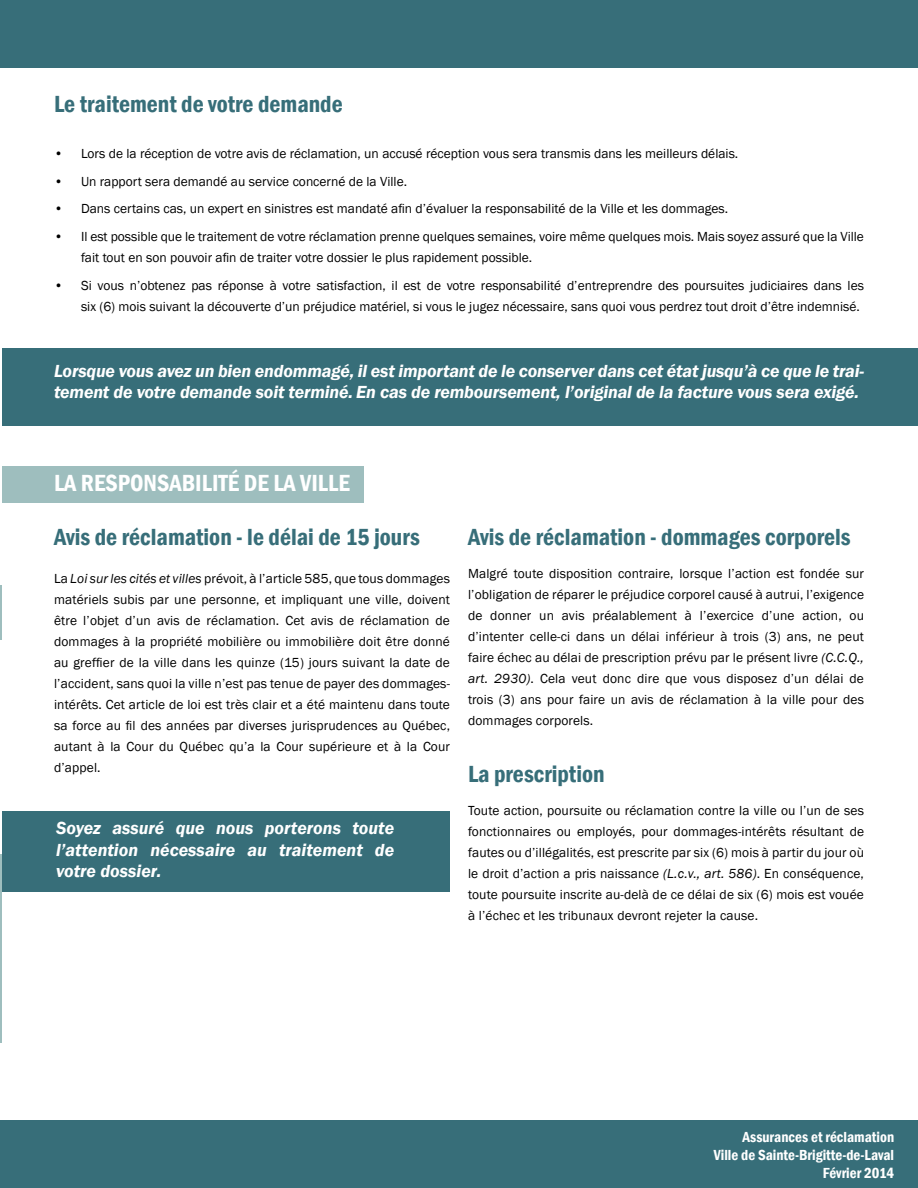
<style>
.page{position:relative;width:918px;height:1188px;background:#fff}
.page>*{position:absolute;margin:0;border:0;box-sizing:border-box;transform-origin:0 0}
.t1{font:600 condensed 24px "Franklin Gothic";color:#376e79}
.t2{font:600 condensed 24px "Franklin Gothic";color:#fff}
.t3{font:italic 600 18px/21.6px "Franklin Gothic";letter-spacing:-.01em;color:#fff}
.t4{font:600 condensed 15px/18px "Franklin Gothic";color:#fff;text-align:right}
.t5{font:13.5px/21px "Franklin Gothic";color:#000;text-align:justify}
.s1{font-style:italic}
</style>
<div class="page">
<hr style="left:0;top:854px;width:2px;height:189px;background:#87afaf">
<hr style="left:0;top:323px;width:1px;height:223px;background:#87afaf">
<hr style="left:0;top:95px;width:1px;height:54px;background:#87afaf">
<hr style="left:0;top:585px;width:2px;height:55px;background:#87afaf">
<div style="left:0;top:0;width:918px;height:68px;background:#376e79"></div>
<div style="left:2px;top:466px;width:362px;height:36px;background:#9ebebe"></div>
<div style="left:0;top:1120px;width:918px;height:68px;background:#376e79"></div>
<div style="left:2px;top:348px;width:916px;height:78px;background:#376e79"></div>
<div style="left:2px;top:811px;width:448px;height:81px;background:#376e79"></div>
<h1 class="t1" style="left:54px;top:88px;width:290px">Le traitement de votre demande</h1>
<p class="t5" style="left:54px;top:143px;width:686px">• Lors de la réception de votre avis de réclamation, un accusé réception vous sera transmis dans les meilleurs délais.</p>
<p class="t5" style="left:54px;top:171px;width:355px">• Un rapport sera demandé au service concerné de la Ville.</p>
<p class="t5" style="left:54px;top:199px;width:676px">• Dans certains cas, un expert en sinistres est mandaté afin d’évaluer la responsabilité de la Ville et les dommages.</p>
<p class="t5" style="left:81px;top:226px;width:785px;text-indent:-27px">• Il est possible que le traitement de votre réclamation prenne quelques semaines, voire même quelques mois. Mais soyez assuré que la Ville fait tout en son pouvoir afin de traiter votre dossier le plus rapidement possible.</p>
<p class="t5" style="left:81px;top:275px;width:785px;text-indent:-27px">• Si vous n’obtenez pas réponse à votre satisfaction, il est de votre responsabilité d’entreprendre des poursuites judiciaires dans les six (6) mois suivant la découverte d’un préjudice matériel, si vous le jugez nécessaire, sans quoi vous perdrez tout droit d’être indemnisé.</p>
<h2 class="t3" style="left:54px;top:360px;width:811px">Lorsque vous avez un bien endommagé, il est important de le conserver dans cet état jusqu’à ce que le trai&shy;tement de votre demande soit terminé. En cas de remboursement, l’original de la facture vous sera exigé.</h2>
<h1 class="t2" style="left:54px;top:467px;width:297px">LA RESPONSABILITÉ DE LA VILLE</h1>
<h1 class="t1" style="left:54px;top:521px;width:367px">Avis de réclamation - le délai de 15 jours</h1>
<h1 class="t1" style="left:468px;top:521px;width:384px">Avis de réclamation - dommages corporels</h1>
<p class="t5" style="left:54px;top:568px;width:398px">La <span class="s1">Loi sur les cités et villes</span> prévoit, à l’article 585, que tous dommages matériels subis par une personne, et impliquant une ville, doivent être l’objet d’un avis de réclamation. Cet avis de réclamation de dommages à la propriété mobilière ou immobilière doit être donné au greffier de la ville dans les quinze (15) jours suivant la date de l’accident, sans quoi la ville n’est pas tenue de payer des dommages&shy;intérêts. Cet article de loi est très clair et a été maintenu dans toute sa force au fil des années par diverses jurisprudences au Québec, autant à la Cour du Québec qu’a la Cour supérieure et à la Cour d’appel.</p>
<p class="t5" style="left:468px;top:563px;width:398px">Malgré toute disposition contraire, lorsque l’action est fondée sur l’obligation de réparer le préjudice corporel causé à autrui, l’exigence de donner un avis préalablement à l’exercice d’une action, ou d’intenter celle-ci dans un délai inférieur à trois (3) ans, ne peut faire échec au délai de prescription prévu par le présent livre <span class="s1">(C.C.Q., art. 2930)</span>. Cela veut donc dire que vous disposez d’un délai de trois (3) ans pour faire un avis de réclamation à la ville pour des dommages corporels.</p>
<p class="t5" style="left:468px;top:801px;width:398px">Toute action, poursuite ou réclamation contre la ville ou l’un de ses fonctionnaires ou employés, pour dommages-intérêts résultant de fautes ou d’illégalités, est prescrite par six (6) mois à partir du jour où le droit d’action a pris naissance <span class="s1">(L.c.v., art. 586)</span>. En conséquence, toute poursuite inscrite au-delà de ce délai de six (6) mois est vouée à l’échec et les tribunaux devront rejeter la cause.</p>
<h1 class="t1" style="left:468px;top:758px;width:138px">La prescription</h1>
<h2 class="t3" style="left:56px;top:817px;width:340px;text-align:justify">Soyez assuré que nous porterons toute l’attention nécessaire au traitement de votre dossier.</h2>
<p class="t4" style="left:714px;top:1127px;width:182px">Assurances et réclamation<br>Ville de Sainte-Brigitte-de-Laval<br>Février 2014</p>
</div>
